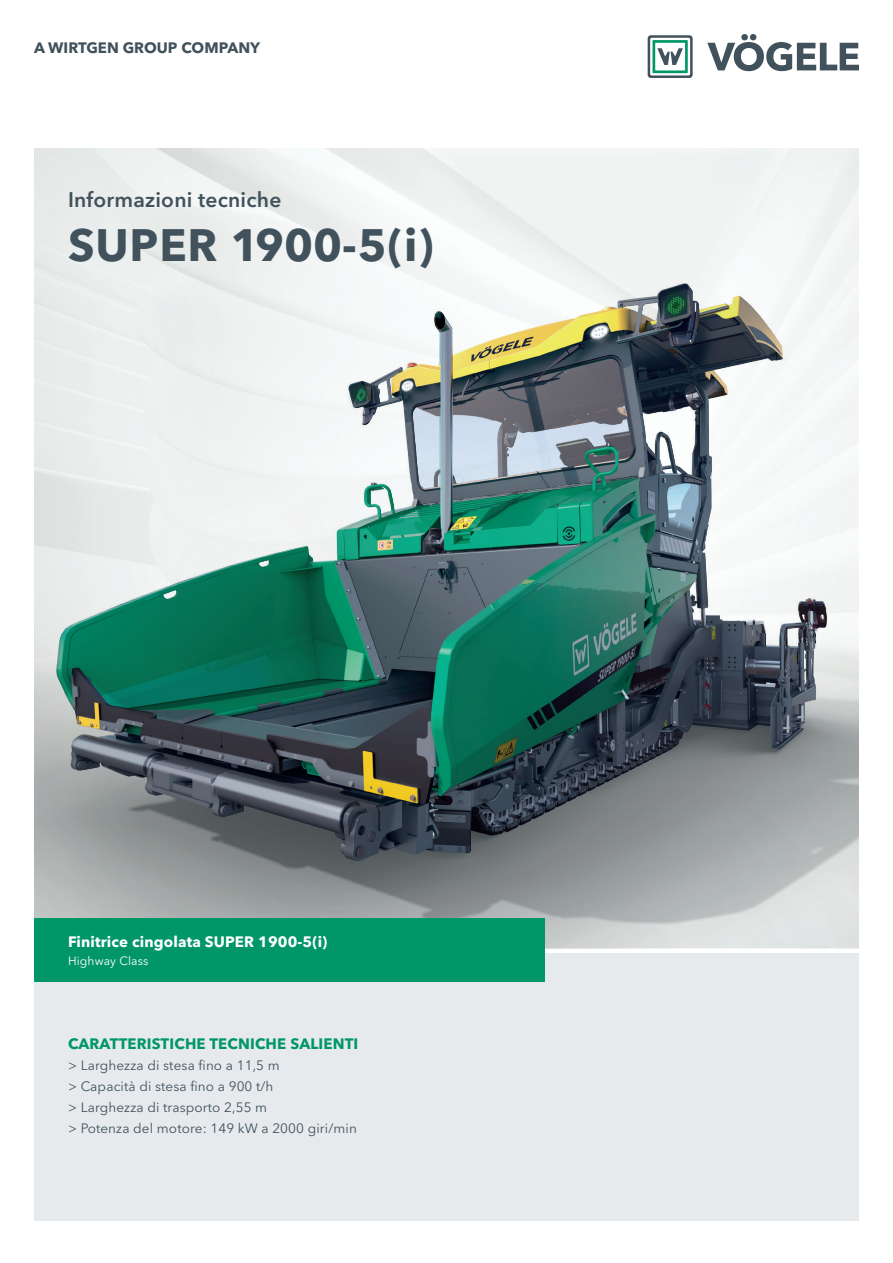
<style>
.page{position:relative;width:893px;height:1263px;background:#fff}
.page>*{position:absolute;margin:0;border:0;box-sizing:border-box;transform-origin:0 0}
.t1{font:700 45px "Avenir Next LT Pro";letter-spacing:.02em;color:#41525c}
.t2{font:600 21px "Avenir Next LT Pro";letter-spacing:.01em;color:#41525c}
.t3{font:700 15px "Avenir Next LT Pro";letter-spacing:.01em;color:#fff}
.t4{font:700 15px "Avenir Next LT Pro";letter-spacing:.01em;color:#009667}
.t5{font:700 15px "Avenir Next LT Pro";color:#41525c}
.t6{font:13.5px/21px "Avenir Next LT Pro";letter-spacing:.01em;color:#41525c}
.t7{font:12px "Avenir Next LT Pro";letter-spacing:.01em;color:#fff}
</style>
<div class="page">
<img style="left:34px;top:149px;width:825px;height:597px">
<svg style="left:34px;top:746px;width:825px;height:202px;background:#81888a"></svg>
<img style="left:344px;top:285px;width:334px;height:242px">
<div style="left:34px;top:952px;width:825px;height:268px;background:#e6eaed"></div>
<svg style="left:707px;top:34px;width:152px;height:37px"></svg>
<svg style="left:648px;top:35px;width:45px;height:43px"></svg>
<div style="left:34px;top:919px;width:510px;height:63px;background:#009667"></div>
<p class="t5" style="left:34px;top:39px;width:228px">A WIRTGEN GROUP COMPANY</p>
<h2 class="t2" style="left:68px;top:187px;width:215px">Informazioni tecniche</h2>
<h1 class="t1" style="left:68px;top:218px;width:367px">SUPER 1900-5(i)</h1>
<p class="t3" style="left:68px;top:933px;width:261px">Finitrice cingolata SUPER 1900-5(i)</p>
<p class="t7" style="left:68px;top:954px;width:82px">Highway Class</p>
<p class="t4" style="left:68px;top:1034px;width:292px">CARATTERISTICHE TECNICHE SALIENTI</p>
<p class="t6" style="left:68px;top:1055px;width:290px">&gt; Larghezza di stesa fino a 11,5 m<br>&gt; Capacità di stesa fino a 900 t/h<br>&gt; Larghezza di trasporto 2,55 m<br>&gt; Potenza del motore: 149 kW a 2000 giri/min</p>
</div>
